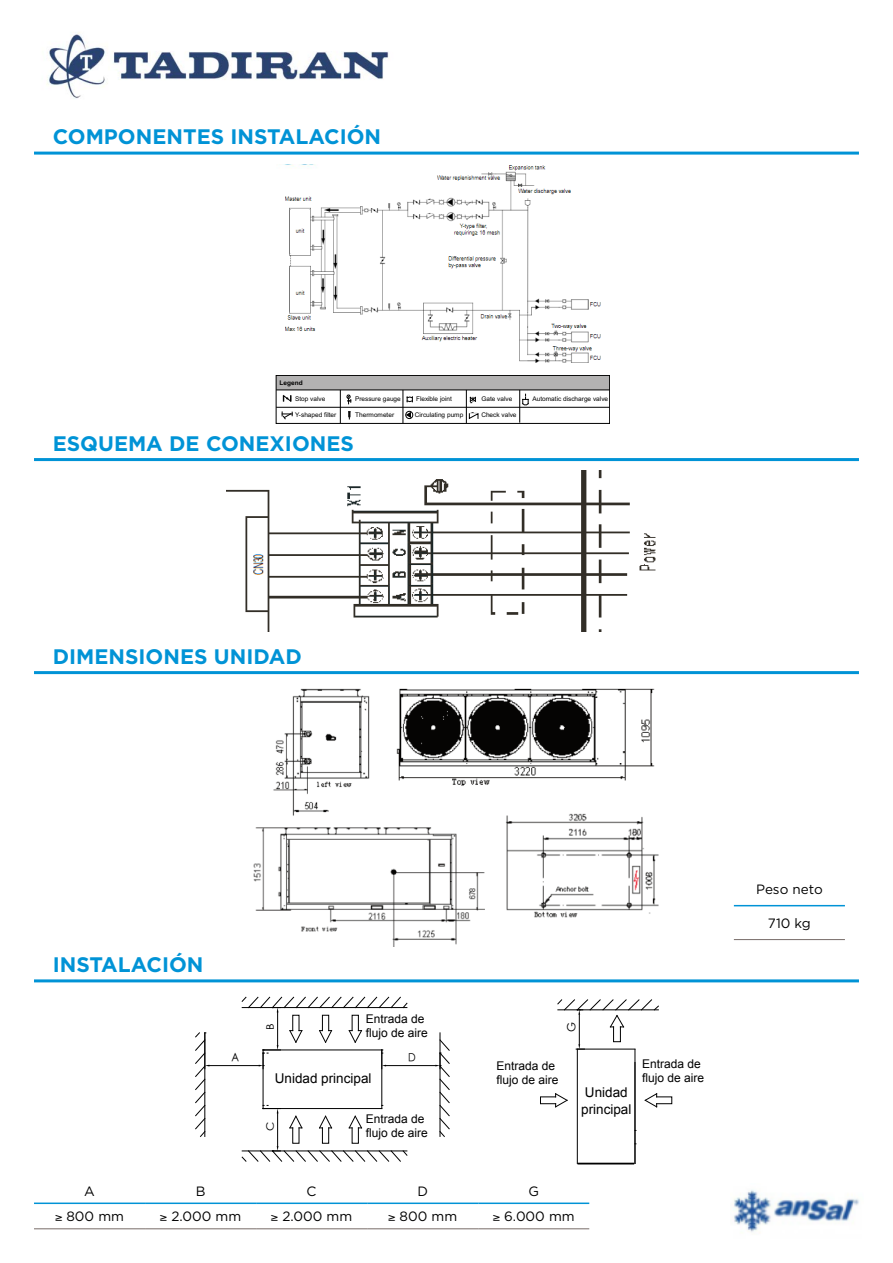
<style>
.page{position:relative;width:893px;height:1263px;background:#fff}
.page>*{position:absolute;margin:0;border:0;box-sizing:border-box;transform-origin:0 0}
.t1{font:700 21px "Gotham";color:#0093d6}
.t2{font:13.5px "Gotham";color:#000}
.t3{font:13.5px/16.2px "Arial";color:#000}
.t4{font:12px/14.4px "Arial";color:#000}
.t5{font:11.4px "Sim Hei";color:#000}
.t6{font:11.25px "Sim Hei";color:#000;scale:.91 1}
.t7{font:10.35px "Sim Hei";color:#000;scale:1.1 1}
.t8{font:6.45px "Arial";color:#000}
.t9{font:700 6.45px "Arial";letter-spacing:.005em;color:#000}
</style>
<div class="page">
<hr style="left:577px;top:1163px;width:57px;height:1px;background:#000">
<hr style="left:440px;top:1033px;width:1px;height:103px;background:#000">
<svg style="left:289px;top:1115px;width:14px;height:14px"></svg>
<div style="left:322px;top:1127px;width:7px;height:17px;border:1px solid #000"></div>
<svg style="left:319px;top:1115px;width:14px;height:14px"></svg>
<div style="left:352px;top:1127px;width:7px;height:17px;border:1px solid #000"></div>
<svg style="left:348px;top:1115px;width:14px;height:14px"></svg>
<svg style="left:289px;top:1029px;width:14px;height:14px"></svg>
<div style="left:322px;top:1015px;width:7px;height:16px;border:1px solid #000"></div>
<svg style="left:319px;top:1029px;width:14px;height:14px"></svg>
<div style="left:352px;top:1015px;width:7px;height:16px;border:1px solid #000"></div>
<svg style="left:348px;top:1029px;width:15px;height:14px"></svg>
<div style="left:540px;top:1096px;width:16px;height:8px;border:1px solid #000"></div>
<svg style="left:554px;top:1093px;width:14px;height:15px"></svg>
<div style="left:656px;top:1096px;width:16px;height:8px;border:1px solid #000"></div>
<svg style="left:644px;top:1093px;width:14px;height:15px"></svg>
<hr style="left:209px;top:1065px;width:50px;height:1px;background:#000">
<svg style="left:195px;top:1032px;width:14px;height:105px"></svg>
<hr style="left:277px;top:1012px;width:1px;height:33px;background:#000">
<svg style="left:241px;top:996px;width:167px;height:16px"></svg>
<hr style="left:386px;top:1065px;width:49px;height:1px;background:#000">
<svg style="left:435px;top:1039px;width:15px;height:98px"></svg>
<hr style="left:277px;top:1113px;width:1px;height:33px;background:#000">
<svg style="left:241px;top:1146px;width:167px;height:16px"></svg>
<svg style="left:557px;top:999px;width:102px;height:51px"></svg>
<hr style="left:577px;top:1049px;width:1px;height:115px;background:#000">
<hr style="left:634px;top:1049px;width:1px;height:115px;background:#000">
<hr style="left:577px;top:1049px;width:58px;height:1px;background:#000">
<hr style="left:263px;top:1050px;width:1px;height:58px;background:#000">
<hr style="left:263px;top:1108px;width:119px;height:1px;background:#000">
<svg style="left:263px;top:1105px;width:17px;height:8px"></svg>
<svg style="left:259px;top:1045px;width:21px;height:24px"></svg>
<svg style="left:382px;top:1050px;width:4px;height:19px"></svg>
<hr style="left:263px;top:1049px;width:119px;height:1px;background:#000">
<hr style="left:381px;top:1050px;width:1px;height:58px;background:#000">
<hr style="left:34px;top:1202px;width:111px;height:2px;background:#0093d6">
<hr style="left:145px;top:1202px;width:111px;height:2px;background:#0093d6">
<hr style="left:256px;top:1202px;width:111px;height:2px;background:#0093d6">
<hr style="left:367px;top:1202px;width:111px;height:2px;background:#0093d6">
<hr style="left:478px;top:1202px;width:111px;height:2px;background:#0093d6">
<hr style="left:34px;top:1228px;width:111px;height:1px;background:#776c68">
<hr style="left:145px;top:1228px;width:111px;height:1px;background:#776c68">
<hr style="left:256px;top:1228px;width:111px;height:1px;background:#776c68">
<hr style="left:367px;top:1228px;width:111px;height:1px;background:#776c68">
<hr style="left:478px;top:1228px;width:111px;height:1px;background:#776c68">
<hr style="left:734px;top:905px;width:111px;height:1px;background:#0093d6">
<hr style="left:734px;top:939px;width:111px;height:1px;background:#776c68">
<img style="left:285px;top:165px;width:316px;height:198px">
<div style="left:276px;top:376px;width:334px;height:14px;background:#b3b2b2"></div>
<svg style="left:469px;top:412px;width:9px;height:7px"></svg>
<svg style="left:470px;top:397px;width:6px;height:6px"></svg>
<svg style="left:407px;top:397px;width:6px;height:5px"></svg>
<hr style="left:276px;top:407px;width:334px;height:1px;background:#000">
<div style="left:276px;top:375px;width:334px;height:49px;border:1px solid #000"></div>
<hr style="left:340px;top:390px;width:1px;height:33px;background:#000">
<hr style="left:403px;top:390px;width:1px;height:33px;background:#000">
<hr style="left:466px;top:390px;width:1px;height:33px;background:#000">
<hr style="left:519px;top:390px;width:1px;height:33px;background:#000">
<svg style="left:522px;top:394px;width:7px;height:11px"></svg>
<svg style="left:348px;top:411px;width:3px;height:8px"></svg>
<svg style="left:282px;top:412px;width:11px;height:7px"></svg>
<hr style="left:276px;top:389px;width:334px;height:1px;background:#000">
<svg style="left:406px;top:412px;width:5px;height:6px"></svg>
<div style="left:406px;top:411px;width:7px;height:8px;border:1px solid #000;border-radius:50%"></div>
<svg style="left:283px;top:395px;width:9px;height:6px"></svg>
<svg style="left:347px;top:395px;width:4px;height:9px"></svg>
<img style="left:253px;top:688px;width:406px;height:259px">
<img style="left:227px;top:470px;width:429px;height:161px">
<hr style="left:34px;top:152px;width:825px;height:3px;background:#0093d6">
<hr style="left:34px;top:671px;width:825px;height:3px;background:#0093d6">
<hr style="left:34px;top:979px;width:825px;height:3px;background:#0093d6">
<hr style="left:34px;top:458px;width:825px;height:3px;background:#0093d6">
<img style="left:47px;top:32px;width:342px;height:67px">
<img style="left:733px;top:1190px;width:126px;height:42px">
<h1 class="t1" style="left:53px;top:123px;width:330px">COMPONENTES INSTALACIÓN</h1>
<p class="t9" style="left:279px;top:378px;width:25px">Legend</p>
<p class="t8" style="left:295px;top:394px;width:32px">Stop valve</p>
<p class="t8" style="left:355px;top:394px;width:47px">Pressure gauge</p>
<p class="t8" style="left:416px;top:394px;width:37px">Flexible joint</p>
<p class="t8" style="left:481px;top:394px;width:32px">Gate valve</p>
<p class="t8" style="left:295px;top:410px;width:43px">Y-shaped filter</p>
<p class="t8" style="left:355px;top:410px;width:41px">Thermometer</p>
<p class="t8" style="left:415px;top:410px;width:50px">Circulating pump</p>
<p class="t8" style="left:481px;top:410px;width:37px">Check valve</p>
<h1 class="t1" style="left:53px;top:430px;width:303px">ESQUEMA DE CONEXIONES</h1>
<p class="t8" style="left:533px;top:395px;width:77px">Automatic discharge valve</p>
<h1 class="t1" style="left:53px;top:643px;width:251px">DIMENSIONES UNIDAD</h1>
<h1 class="t1" style="left:53px;top:951px;width:152px">INSTALACIÓN</h1>
<h3 class="t6" style="left:231px;top:1048px;width:10px">A</h3>
<h3 class="t7" style="left:262px;top:1030px;width:7px;rotate:-90deg">B</h3>
<h3 class="t4" style="left:366px;top:1011px;width:64px">Entrada de flujo de aire</h3>
<h3 class="t6" style="left:408px;top:1048px;width:10px">D</h3>
<h2 class="t3" style="left:275px;top:1071px;width:98px">Unidad principal</h2>
<h3 class="t7" style="left:262px;top:1131px;width:10px;rotate:-90deg">C</h3>
<h3 class="t4" style="left:366px;top:1111px;width:64px">Entrada de flujo de aire</h3>
<h3 class="t5" style="left:562px;top:1032px;width:11px;rotate:-90deg">G</h3>
<h3 class="t4" style="left:496px;top:1058px;width:64px">Entrada de flujo de aire</h3>
<h3 class="t4" style="left:642px;top:1056px;width:64px">Entrada de flujo de aire</h3>
<h2 class="t3" style="left:581px;top:1085px;width:52px">Unidad principal</h2>
<h2 class="t2" style="left:84px;top:1182px;width:12px">A</h2>
<h2 class="t2" style="left:196px;top:1182px;width:11px">B</h2>
<h2 class="t2" style="left:307px;top:1182px;width:11px">C</h2>
<h2 class="t2" style="left:417px;top:1182px;width:12px">D</h2>
<h2 class="t2" style="left:528px;top:1182px;width:12px">G</h2>
<h2 class="t2" style="left:55px;top:1208px;width:70px">≥ 800 mm</h2>
<h2 class="t2" style="left:160px;top:1208px;width:83px">≥ 2.000 mm</h2>
<h2 class="t2" style="left:271px;top:1208px;width:83px">≥ 2.000 mm</h2>
<h2 class="t2" style="left:388px;top:1208px;width:70px">≥ 800 mm</h2>
<h2 class="t2" style="left:493px;top:1208px;width:83px">≥ 6.000 mm</h2>
<h2 class="t2" style="left:756px;top:881px;width:68px">Peso neto</h2>
<h2 class="t2" style="left:768px;top:914px;width:45px">710 kg</h2>
</div>
